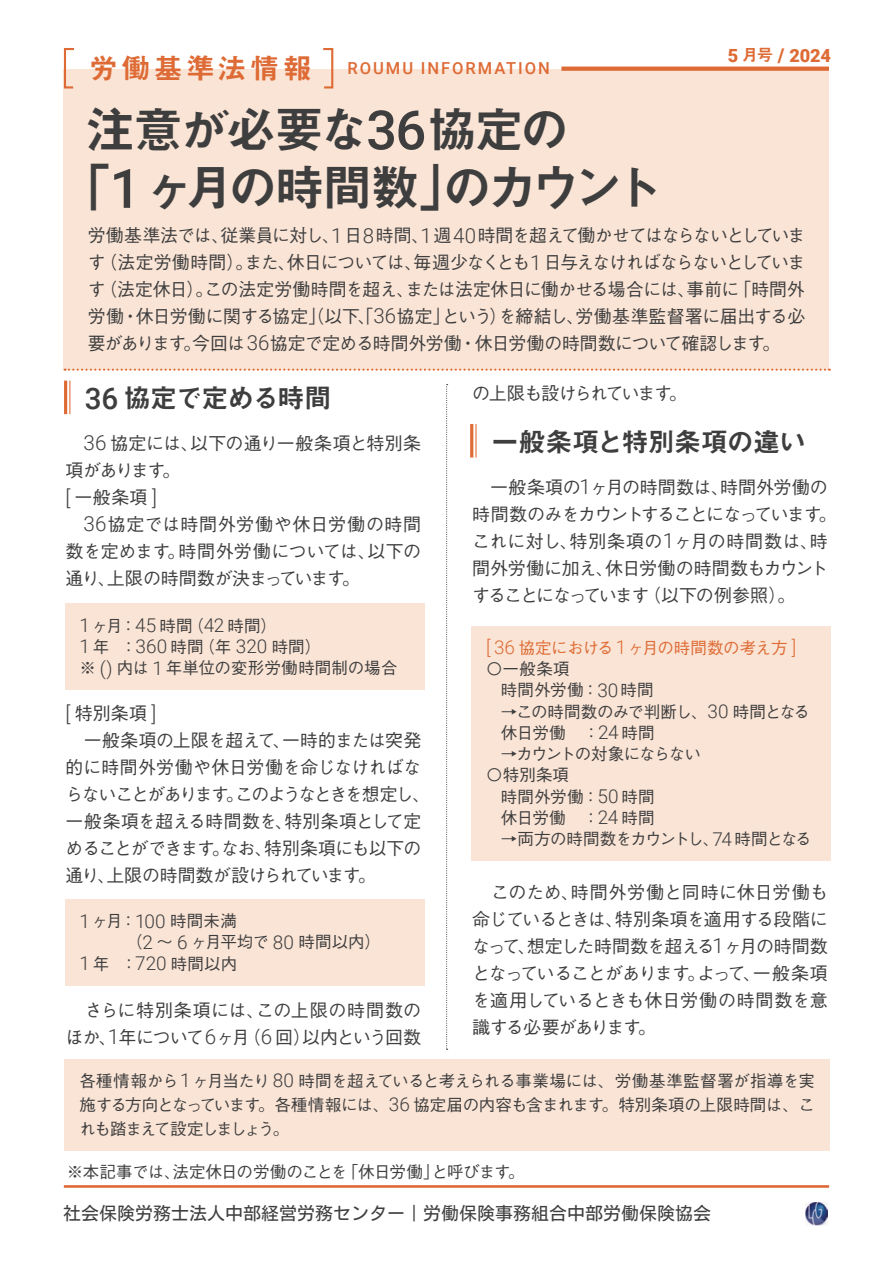
<style>
.page{position:relative;width:893px;height:1263px;background:#fff}
.page>*{position:absolute;margin:0;border:0;box-sizing:border-box;transform-origin:0 0}
.t1{font:49.5px/58.5px "Midashi Go Pr 6 N MB31 90 msp RKSJ H";letter-spacing:-.075em;color:#3e3e3f}
.t2{font:27px "Midashi Go Pr 6 N MB31 90 msp RKSJ H";letter-spacing:-.035em;color:#3e3e3f}
.t3{font:900 18.15px "Roboto";color:#de6b35}
.t4{font:18px/27px "Gothic BBB Pr 6 N Medium 90 msp RKSJ H";letter-spacing:-.03em;color:#3e3e3f}
.t5{font:18px "Gothic BBB Pr 6 N Medium 90 msp RKSJ H";letter-spacing:-.01em;color:#3e3e3f}
.t6{font:18px "Motoya L Cedar W3 90 ms RKSJ H";color:#3f3f40}
.t7{font:18px "Gothic BBB Pr 6 N Medium 90 msp RKSJ H";letter-spacing:-.095em;color:#3e3e3f}
.t8{font:18px "Gothic BBB Pr 6 N Medium 90 msp RKSJ H";letter-spacing:-.06em;color:#3e3e3f}
.t9{font:18px "Gothic BBB Pr 6 N Medium 90 msp RKSJ H";letter-spacing:-.08em;color:#3e3e3f}
.t10{font:16.5px/24.5px "Gothic BBB Pr 6 N Medium 90 msp RKSJ H";letter-spacing:-.02em;color:#3e3e3f;text-align:justify}
.t11{font:16.5px/21.3px "Gothic BBB Pr 6 N Medium 90 msp RKSJ H";letter-spacing:.01em;color:#3e3e3f}
.t12{font:16.5px/21.3px "Gothic BBB Pr 6 N Medium 90 msp RKSJ H";letter-spacing:.005em;color:#3e3e3f}
.t13{font:500 16.5px "Roboto";letter-spacing:.12em;color:#de6b35}
.t14{font:16.5px "Gothic BBB Pr 6 N Medium 90 msp RKSJ H";letter-spacing:-.035em;color:#de6b35}
.t15{font:16.5px "Gothic BBB Pr 6 N Medium 90 msp RKSJ H";letter-spacing:-.07em;color:#3e3e3f}
.t16{font:16.5px "Gothic BBB Pr 6 N Medium 90 msp RKSJ H";letter-spacing:-.05em;color:#3e3e3f}
.s1{font-family:"Midashi Go Pr 6 N MB31 90 msp RKSJ H";font-weight:400;font-size:16.5px}
.s2{font-size:18.9px}
.s3{font-family:"Midashi Go Pr 6 N MB31 90 msp RKSJ H";font-weight:400;font-size:28.8px}
.s4{font-family:"Roboto";font-weight:500;font-size:54.45px}
.s5{font-family:"Roboto";font-weight:300;font-size:20.7px}
.s6{font-family:"Roboto";font-weight:500;font-size:29.7px}
.s7{font-family:"Roboto";font-weight:300;font-size:20.55px}
.s8{font-family:"Roboto";font-weight:300;font-size:18.9px}
.s9{font-family:"Roboto";font-weight:300;font-size:18.75px}
</style>
<div class="page">
<img style="left:805px;top:1202px;width:22px;height:23px">
<svg style="left:446px;top:384px;width:2px;height:666px"></svg>
<div style="left:65px;top:1059px;width:765px;height:91px;background:#fae4d5"></div>
<div style="left:65px;top:603px;width:360px;height:87px;background:#fae4d5"></div>
<div style="left:471px;top:626px;width:360px;height:234px;background:#fae4d5"></div>
<div style="left:65px;top:899px;width:360px;height:86px;background:#fae4d5"></div>
<div style="left:64px;top:69px;width:765px;height:300px;background:#fae4d5"></div>
<svg style="left:65px;top:369px;width:765px;height:2px"></svg>
<svg style="left:561px;top:67px;width:268px;height:4px"></svg>
<svg style="left:63px;top:48px;width:11px;height:42px"></svg>
<svg style="left:323px;top:48px;width:11px;height:41px"></svg>
<hr style="left:64px;top:1185px;width:765px;height:3px;background:#de6b35">
<hr style="left:69px;top:381px;width:1px;height:33px;background:#de6b35">
<hr style="left:64px;top:381px;width:3px;height:33px;background:#de6b35">
<hr style="left:475px;top:424px;width:1px;height:34px;background:#de6b35">
<hr style="left:470px;top:424px;width:3px;height:34px;background:#de6b35">
<p class="t3" style="left:728px;top:45px;width:105px">5 <span class="s1">月号</span> <span class="s2">/</span> 2024</p>
<p class="t13" style="left:89px;top:58px;width:462px"><span class="s3">労働基準法情報　</span>ROUMU INFORMATION</p>
<h1 class="t1" style="left:61px;top:107px;width:602px;text-indent:25px">注意が必要な<span class="s4">36</span>協定の<br>「<span class="s4">1</span> ヶ月の時間数」のカウント</h1>
<p class="t4" style="left:88px;top:224px;width:719px;text-align:justify">労働基準法では、従業員に対し、<span class="s5">1</span>日<span class="s5">8</span>時間、<span class="s5">1</span>週<span class="s5">40</span>時間を超えて働かせてはならないとしています（法定労働時間）。また、休日については、毎週少なくとも<span class="s5">1</span> 日与えなければならないとしています（法定休日）。この法定労働時間を超え、または法定休日に働かせる場合には、事前に「時間外労働・休日労働に関する協定」（以下、「<span class="s5">36</span>協定」という）を締結し、労働基準監督署に届出する必要があります。今回は<span class="s5">36</span>協定で定める時間外労働・休日労働の時間数について確認します。</p>
<h2 class="t2" style="left:85px;top:388px;width:248px"><span class="s6">36</span> 協定で定める時間</h2>
<p class="t4" style="left:66px;top:432px;width:357px;text-indent:18px"><span class="s5">36</span> 協定には、以下の通り一般条項と特別条項があります。<br><span class="s7">[</span> 一般条項 <span class="s7">]</span></p>
<p class="t4" style="left:66px;top:513px;width:357px;text-align:justify;text-indent:18px"><span class="s5">36</span>協定では時間外労働や休日労働の時間数を定めます。時間外労働については、以下の通り、上限の時間数が決まっています。</p>
<p class="t9" style="left:472px;top:386px;width:216px">の上限も設けられています。</p>
<h2 class="t2" style="left:491px;top:432px;width:316px">一般条項と特別条項の違い</h2>
<p class="t4" style="left:472px;top:476px;width:366px">　一般条項の<span class="s5">1</span>ヶ月の時間数は、時間外労働の時間数のみをカウントすることになっています。これに対し、特別条項の<span class="s5">1</span>ヶ月の時間数は、時間外労働に加え、休日労働の時間数もカウントすることになっています（以下の例参照）。</p>
<p class="t11" style="left:80px;top:617px;width:319px"><span class="s8">1</span>ヶ月：<span class="s8">45</span> 時間（<span class="s8">42</span> 時間）<br><span class="s8">1</span> 年 ：<span class="s8">360</span> 時間（年 <span class="s8">320</span> 時間）<br>※ <span class="s9">()</span> 内は <span class="s8">1</span> 年単位の変形労働時間制の場合</p>
<p class="t14" style="left:486px;top:641px;width:312px"><span class="s9">[</span> <span class="s8">36</span> 協定における<span class="s8">1</span>ヶ月の時間数の考え方 <span class="s9">]</span></p>
<p class="t10" style="left:486px;top:659px;width:85px">〇一般条項</p>
<p class="t10" style="left:501px;top:680px;width:154px">時間外労働：<span class="s8">30</span>時間</p>
<p class="t10" style="left:501px;top:703px;width:311px;line-height:21.3px">→この時間数のみで判断し、<span class="s8">30</span> 時間となる休日労働 ：<span class="s8">24</span> 時間</p>
<p class="t16" style="left:501px;top:748px;width:201px">→カウントの対象にならない</p>
<p class="t10" style="left:486px;top:765px;width:85px">〇特別条項</p>
<p class="t10" style="left:501px;top:786px;width:155px">時間外労働：<span class="s8">50</span>時間</p>
<p class="t10" style="left:501px;top:808px;width:155px">休日労働 ：<span class="s8">24</span> 時間</p>
<p class="t15" style="left:501px;top:833px;width:312px">→両方の時間数をカウントし、<span class="s8">74</span> 時間となる</p>
<p class="t4" style="left:66px;top:702px;width:92px"><span class="s7">[</span> 特別条項 <span class="s7">]</span></p>
<p class="t4" style="left:84px;top:729px;width:339px">一般条項の上限を超えて、一時的または突発</p>
<p class="t5" style="left:66px;top:760px;width:357px">的に時間外労働や休日労働を命じなければな</p>
<p class="t7" style="left:66px;top:787px;width:366px">らないことがあります。このようなときを想定し、</p>
<p class="t5" style="left:66px;top:814px;width:357px">一般条項を超える時間数を、特別条項として定</p>
<p class="t8" style="left:66px;top:841px;width:357px">めることができます。なお、特別条項にも以下の</p>
<p class="t4" style="left:66px;top:864px;width:312px">通り、上限の時間数が設けられています。</p>
<p class="t4" style="left:472px;top:881px;width:357px;text-align:justify">　このため、時間外労働と同時に休日労働も命じているときは、特別条項を適用する段階になって、想定した時間数を超える<span class="s5">1</span>ヶ月の時間数となっていることがあります。よって、一般条項を適用しているときも休日労働の時間数を意識する必要があります。</p>
<p class="t10" style="left:79px;top:1070px;width:737px">各種情報から<span class="s8">1</span>ヶ月当たり <span class="s8">80</span> 時間を超えていると考えられる事業場には、労働基準監督署が指導を実施する方向となっています。各種情報には、<span class="s8">36</span> 協定届の内容も含まれます。特別条項の上限時間は、これも踏まえて設定しましょう。</p>
<p class="t12" style="left:80px;top:912px;width:303px"><span class="s8">1</span>ヶ月：<span class="s8">100</span> 時間未満<br>　　　（<span class="s8">2</span> ～ <span class="s8">6</span> ヶ月平均で <span class="s8">80</span> 時間以内）<br><span class="s8">1</span> 年 ：<span class="s8">720</span> 時間以内</p>
<p class="t4" style="left:66px;top:999px;width:357px">　さらに特別条項には、この上限の時間数のほか、<span class="s5">1</span>年について<span class="s5">6</span>ヶ月（<span class="s5">6</span> 回）以内という回数</p>
<p class="t10" style="left:67px;top:1162px;width:459px">※本記事では、法定休日の労働のことを「休日労働」と呼びます。</p>
<p class="t6" style="left:63px;top:1204px;width:649px">社会保険労務士法人中部経営労務センター｜労働保険事務組合中部労働保険協会</p>
</div>
